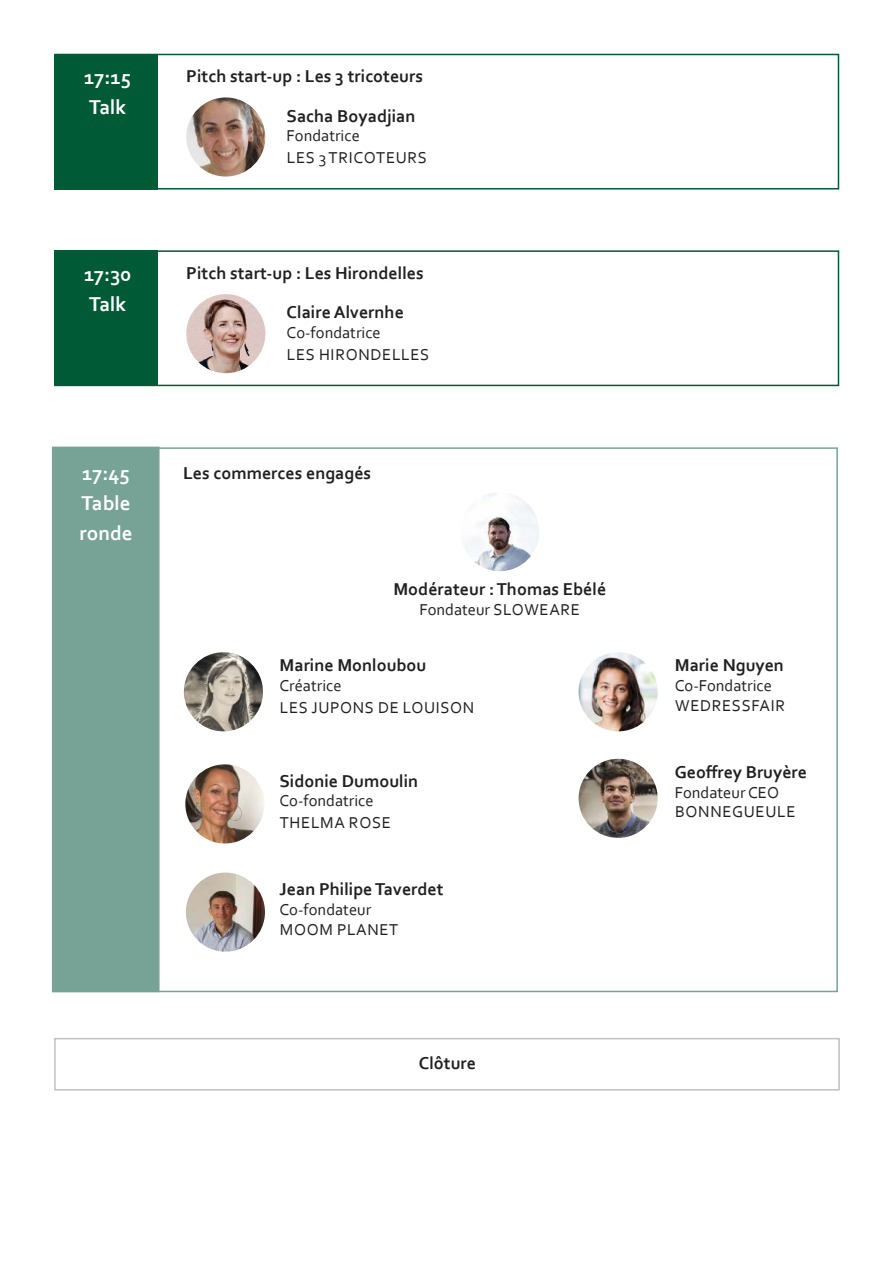
<style>
.page{position:relative;width:893px;height:1263px;background:#fff}
.page>*{position:absolute;margin:0;border:0;box-sizing:border-box;transform-origin:0 0}
.t1{font:700 21px/30px "Corbel";color:#fff}
.t2{font:700 18px/39.5px "Corbel";color:#221f1f}
.t3{font:16.5px/19.8px "Corbel";letter-spacing:.01em;color:#221f1f}
.t4{font:16.5px/21.6px "Corbel";letter-spacing:.04em;color:#221f1f}
</style>
<div class="page">
<div style="left:52px;top:447px;width:108px;height:545px;background:#76a395;border:2px solid #76a395"></div>
<img style="left:460px;top:492px;width:79px;height:79px;border-radius:40px">
<img style="left:184px;top:652px;width:79px;height:79px;border-radius:40px">
<img style="left:579px;top:652px;width:79px;height:79px;border-radius:40px">
<img style="left:185px;top:764px;width:79px;height:79px;border-radius:40px">
<div style="left:54px;top:1038px;width:786px;height:52px;border:2px solid #bfc0c0"></div>
<img style="left:579px;top:759px;width:79px;height:79px;border-radius:40px">
<img style="left:186px;top:872px;width:79px;height:80px;border-radius:40px">
<div style="left:54px;top:54px;width:785px;height:136px;border:2px solid #005a36"></div>
<div style="left:54px;top:54px;width:104px;height:136px;background:#005a36"></div>
<img style="left:186px;top:97px;width:79px;height:80px;border-radius:40px">
<div style="left:54px;top:250px;width:785px;height:136px;border:2px solid #005a36"></div>
<div style="left:54px;top:250px;width:104px;height:136px;background:#005a36"></div>
<img style="left:186px;top:294px;width:79px;height:79px;border-radius:40px">
<p class="t1" style="left:84px;top:64px;width:49px">17:15<br>Talk</p>
<p class="t2" style="left:287px;top:58px;width:138px;text-indent:-100px">Pitch start-up : Les 3 tricoteurs<br>Sacha Boyadjian</p>
<p class="t3" style="left:287px;top:126px;width:142px;line-height:21.6px">Fondatrice<br>LES 3 TRICOTEURS</p>
<p class="t1" style="left:84px;top:261px;width:49px">17:30<br>Talk</p>
<p class="t2" style="left:287px;top:255px;width:139px;text-indent:-100px">Pitch start-up : Les Hirondelles<br>Claire Alvernhe</p>
<p class="t4" style="left:287px;top:321px;width:144px">Co-fondatrice<br>LES HIRONDELLES</p>
<p class="t1" style="left:79px;top:460px;width:55px">17:45<br>Table ronde</p>
<p class="t2" style="left:183px;top:455px;width:190px">Les commerces engagés</p>
<p class="t2" style="left:393px;top:571px;width:214px">Modérateur : Thomas Ebélé</p>
<p class="t3" style="left:419px;top:600px;width:162px">Fondateur SLOWEARE</p>
<p class="t2" style="left:280px;top:647px;width:148px">Marine Monloubou</p>
<p class="t4" style="left:280px;top:674px;width:196px">Créatrice<br>LES JUPONS DE LOUISON</p>
<p class="t2" style="left:280px;top:762px;width:140px">Sidonie Dumoulin</p>
<p class="t3" style="left:280px;top:790px;width:113px;line-height:21.6px">Co-fondatrice<br>THELMA ROSE</p>
<p class="t2" style="left:280px;top:871px;width:166px">Jean Philipe Taverdet</p>
<p class="t3" style="left:280px;top:899px;width:120px">Co-fondateur<br>MOOM PLANET</p>
<p class="t2" style="left:419px;top:1045px;width:59px">Clôture</p>
<p class="t2" style="left:675px;top:647px;width:111px">Marie Nguyen</p>
<p class="t3" style="left:675px;top:675px;width:112px">Co-Fondatrice<br>WEDRESSFAIR</p>
<p class="t2" style="left:675px;top:752px;width:134px">Geoffrey Bruyère</p>
<p class="t3" style="left:675px;top:782px;width:122px">Fondateur CEO<br>BONNEGUEULE</p>
</div>
